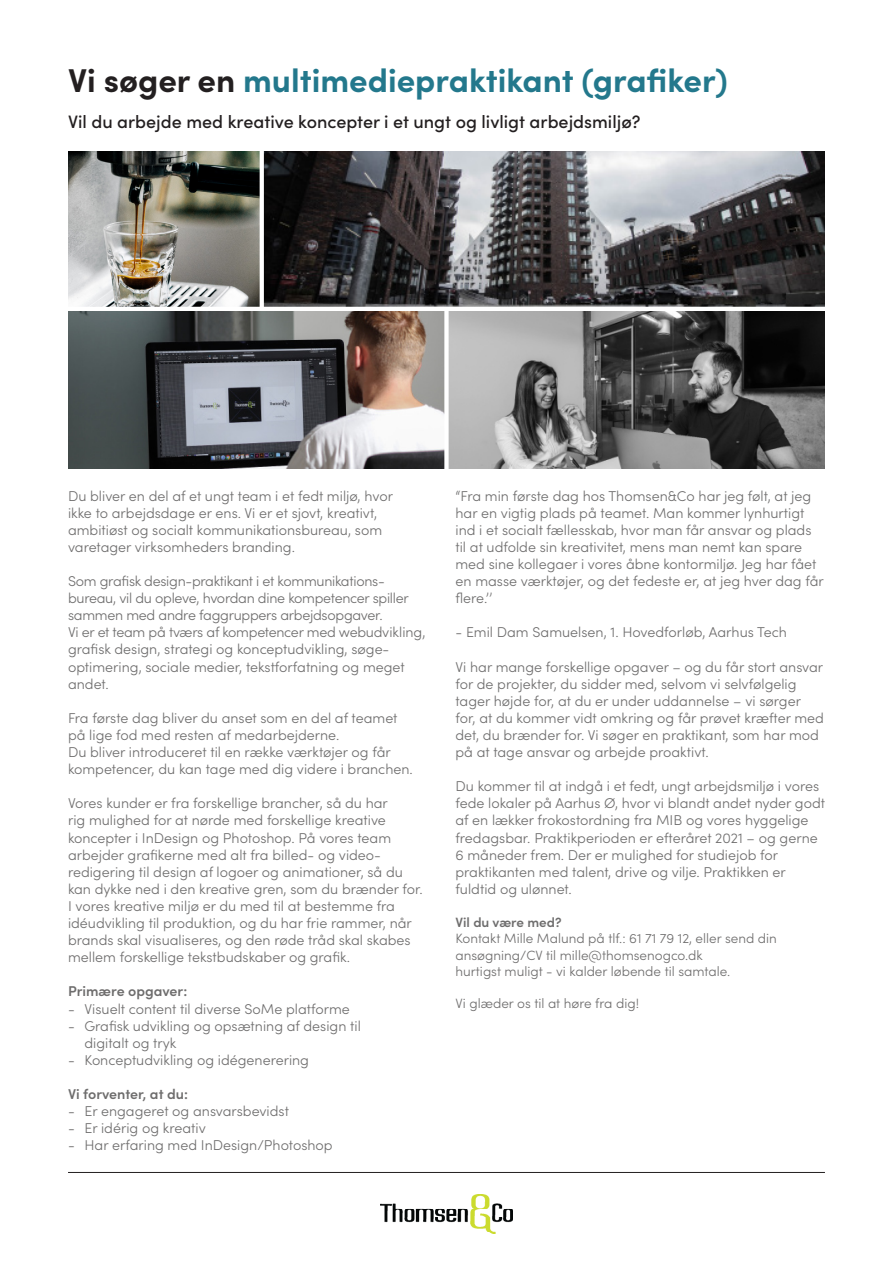
<style>
.page{position:relative;width:893px;height:1263px;background:#fff}
.page>*{position:absolute;margin:0;border:0;box-sizing:border-box;transform-origin:0 0}
.t1{font:700 33px "Sofia Pro";color:#23788c}
.t2{font:500 18px "Sofia Pro";color:#231f20}
.t3{font:300 14.25px/17.1px "Sofia Pro";color:#6e6d6d}
.t4{font:300 14.25px/17.1px "Sofia Pro";letter-spacing:-.02em;color:#6e6d6d}
.t5{font:600 14.25px "Sofia Pro";color:#6e6d6d}
.t6{font:300 13.5px "Sofia Pro";color:#6e6d6d}
.t7{font:600 13.5px "Sofia Pro";color:#6e6d6d}
.s1{color:#231f20}
</style>
<div class="page">
<img style="left:264px;top:152px;width:561px;height:155px">
<img style="left:68px;top:152px;width:192px;height:155px">
<img style="left:68px;top:311px;width:757px;height:157px">
<div style="left:444px;top:308px;width:5px;height:164px;background:#fff"></div>
<svg style="left:263px;top:151px;width:1px;height:156px"></svg>
<img style="left:381px;top:1194px;width:131px;height:39px">
<hr style="left:68px;top:1172px;width:757px;height:1px;background:#231f20">
<p class="t1" style="left:68px;top:55px;width:661px"><span class="s1">Vi søger en</span> multimediepraktikant (grafiker)</p>
<p class="t2" style="left:68px;top:108px;width:574px">Vil du arbejde med kreative koncepter i et ungt og livligt arbejdsmiljø?</p>
<p class="t3" style="left:68px;top:486px;width:326px">Du bliver en del af et ungt team i et fedt miljø, hvor ikke to arbejdsdage er ens. Vi er et sjovt, kreativt, ambitiøst og socialt kommunikationsbureau, som varetager virksomheders branding.</p>
<p class="t4" style="left:68px;top:572px;width:359px">Som grafisk design-praktikant i et kommunikations&shy;bureau, vil du opleve, hvordan dine kompetencer spiller sammen med andre faggruppers arbejdsopgaver.<br>Vi er et team på tværs af kompetencer med webudvikling, grafisk design, strategi og konceptudvikling, søge&shy;optimering, sociale medier, tekstforfatning og meget andet.</p>
<p class="t3" style="left:68px;top:708px;width:331px">Fra første dag bliver du anset som en del af teamet på lige fod med resten af medarbejderne.</p>
<p class="t3" style="left:68px;top:743px;width:346px">Du bliver introduceret til en række værktøjer og får kompetencer, du kan tage med dig videre i branchen.</p>
<p class="t3" style="left:68px;top:794px;width:356px">Vores kunder er fra forskellige brancher, så du har<br>rig mulighed for at nørde med forskellige kreative koncepter i InDesign og Photoshop. På vores team arbejder grafikerne med alt fra billed- og video&shy;redigering til design af logoer og animationer, så du kan dykke ned i den kreative gren, som du brænder for.<br>I vores kreative miljø er du med til at bestemme fra idéudvikling til produktion, og du har frie rammer, når brands skal visualiseres, og den røde tråd skal skabes mellem forskellige tekstbudskaber og grafik.</p>
<p class="t5" style="left:68px;top:981px;width:121px">Primære opgaver:</p>
<p class="t3" style="left:68px;top:999px;width:283px">- Visuelt content til diverse SoMe platforme</p>
<p class="t3" style="left:85px;top:1016px;width:278px;text-indent:-17px">- Grafisk udvikling og opsætning af design til digitalt og tryk</p>
<p class="t3" style="left:68px;top:1050px;width:243px">- Konceptudvikling og idégenerering</p>
<p class="t5" style="left:68px;top:1083px;width:121px">Vi forventer, at du:</p>
<p class="t3" style="left:68px;top:1102px;width:222px">- Er engageret og ansvarsbevidst</p>
<p class="t3" style="left:68px;top:1119px;width:139px">- Er idérig og kreativ</p>
<p class="t3" style="left:68px;top:1136px;width:266px">- Har erfaring med InDesign/Photoshop</p>
<p class="t3" style="left:455px;top:486px;width:370px">“Fra min første dag hos Thomsen&amp;Co har jeg følt, at jeg har en vigtig plads på teamet. Man kommer lynhurtigt ind i et socialt fællesskab, hvor man får ansvar og plads til at udfolde sin kreativitet, mens man nemt kan spare med sine kollegaer i vores åbne kontormiljø. Jeg har fået en masse værktøjer, og det fedeste er, at jeg hver dag får flere.’’</p>
<p class="t3" style="left:455px;top:623px;width:333px">- Emil Dam Samuelsen, 1. Hovedforløb, Aarhus Tech</p>
<p class="t3" style="left:455px;top:657px;width:370px">Vi har mange forskellige opgaver – og du får stort ansvar for de projekter, du sidder med, selvom vi selvfølgelig tager højde for, at du er under uddannelse – vi sørger for, at du kommer vidt omkring og får prøvet kræfter med det, du brænder for. Vi søger en praktikant, som har mod på at tage ansvar og arbejde proaktivt.</p>
<p class="t3" style="left:455px;top:777px;width:371px">Du kommer til at indgå i et fedt, ungt arbejdsmiljø i vores fede lokaler på Aarhus Ø, hvor vi blandt andet nyder godt af en lækker frokostordning fra MIB og vores hyggelige fredagsbar. Praktikperioden er efteråret 2021 – og gerne 6 måneder frem. Der er mulighed for studiejob for praktikanten med talent, drive og vilje. Praktikken er fuldtid og ulønnet.</p>
<p class="t7" style="left:455px;top:912px;width:108px">Vil du være med?</p>
<p class="t6" style="left:455px;top:929px;width:323px">Kontakt Mille Malund på tlf.: 61 71 79 12, eller send din</p>
<p class="t6" style="left:455px;top:945px;width:249px">ansøgning/CV til mille@thomsenogco.dk</p>
<p class="t6" style="left:455px;top:961px;width:276px">hurtigst muligt - vi kalder løbende til samtale.</p>
<p class="t6" style="left:455px;top:994px;width:185px">Vi glæder os til at høre fra dig!</p>
</div>
